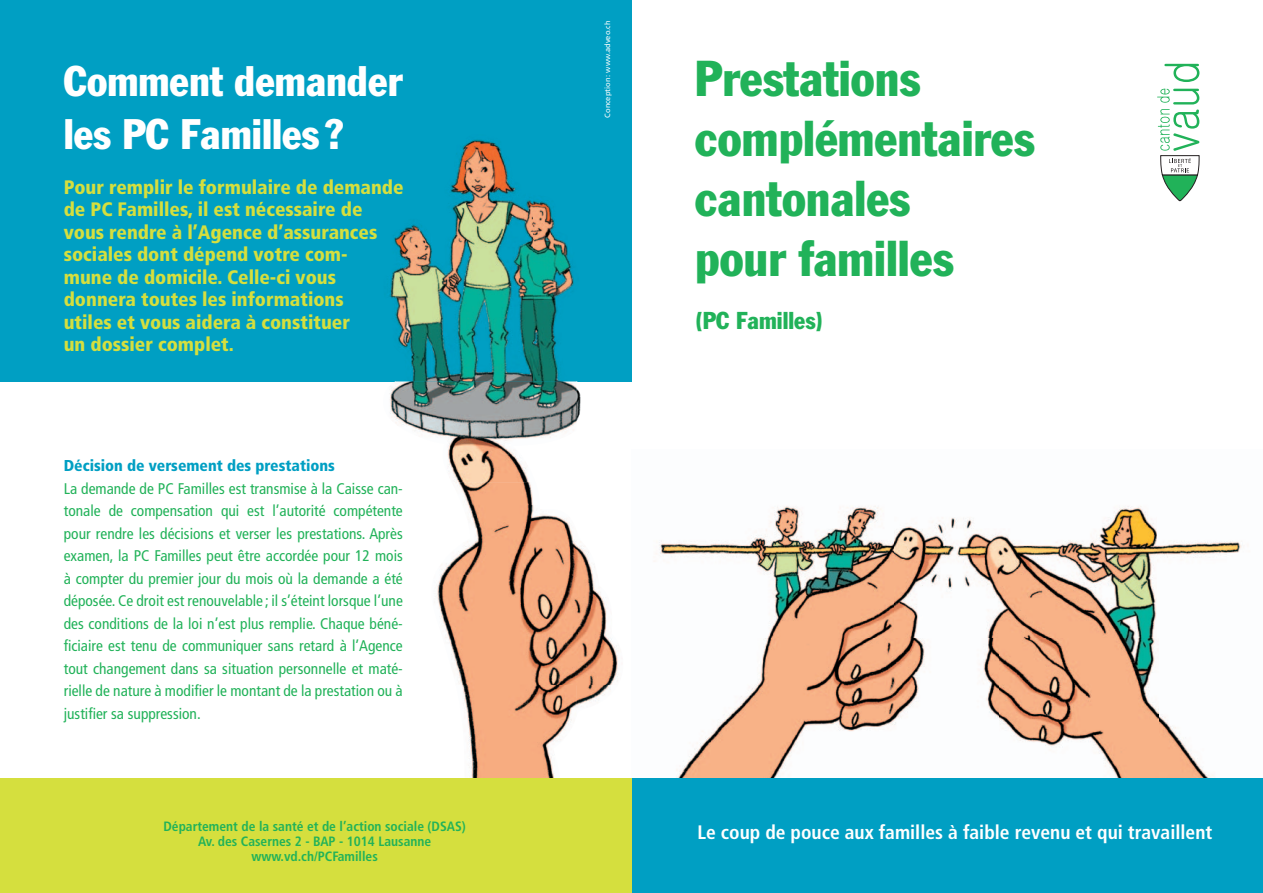
<style>
.page{position:relative;width:1263px;height:893px;background:#fff}
.page>*{position:absolute;margin:0;border:0;box-sizing:border-box;transform-origin:0 0}
.t1{font:condensed 49.5px/60px "Franklin Gothic LT";color:#21b259}
.t2{font:condensed 42px/52.5px "Franklin Gothic LT";color:#fff}
.t3{font:condensed 24px "Franklin Gothic LT";color:#21b259}
.t4{font:900 condensed 19.5px/22.5px "Frutiger";color:#d5df3e}
.t5{font:700 condensed 19.5px "Frutiger";color:#fff}
.t6{font:900 condensed 15.75px "Frutiger";color:#009fc3}
.t7{font:condensed 15.45px/22.5px "Frutiger";color:#21b259;text-align:justify}
.t8{font:700 condensed 13.5px/15px "Frutiger";color:#21b259;text-align:center}
.t9{font:7.5px "Frutiger";color:#fff}
</style>
<div class="page">
<img style="left:631px;top:506px;width:632px;height:273px">
<svg style="left:1157px;top:89px;width:43px;height:112px"></svg>
<svg style="left:1164px;top:64px;width:35px;height:18px"></svg>
<div style="left:631px;top:779px;width:632px;height:114px;background:#009fc3"></div>
<div style="left:0;top:0;width:631px;height:381px;background:#009fc3"></div>
<img style="left:383px;top:381px;width:193px;height:101px">
<img style="left:576px;top:381px;width:14px;height:41px">
<img style="left:437px;top:482px;width:181px;height:203px">
<img style="left:456px;top:685px;width:121px;height:94px">
<img style="left:576px;top:685px;width:34px;height:31px">
<img style="left:432px;top:139px;width:101px;height:242px">
<img style="left:389px;top:224px;width:43px;height:157px">
<img style="left:533px;top:201px;width:41px;height:180px">
<div style="left:0;top:779px;width:631px;height:114px;background:#d5df3e"></div>
<h2 class="t2" style="left:64px;top:55px;width:340px">Comment demander les PC Familles ?</h2>
<p class="t4" style="left:64px;top:176px;width:341px">Pour remplir le formulaire de demande de PC Familles, il est nécessaire de vous rendre à l’Agence d’assurances sociales dont dépend votre com-<br>mune de domicile. Celle-ci vous donnera toutes les informations<br>utiles et vous aidera à constituer<br>un dossier complet.</p>
<p class="t6" style="left:64px;top:456px;width:273px">Décision de versement des prestations</p>
<p class="t7" style="left:64px;top:477px;width:341px">La demande de PC Familles est transmise à la Caisse can&shy;tonale de compensation qui est l’autorité compétente pour rendre les décisions et verser les prestations. Après examen, la PC Familles peut être accordée pour 12 mois à compter du premier jour du mois où la demande a été déposée. Ce droit est renouvelable ; il s’éteint lorsque l’une des conditions de la loi n’est plus remplie. Chaque béné&shy;ficiaire est tenu de communiquer sans retard à l’Agence tout changement dans sa situation personnelle et maté&shy;rielle de nature à modifier le montant de la prestation ou à justifier sa suppression.</p>
<p class="t8" style="left:163px;top:819px;width:304px">Département de la santé et de l’action sociale (DSAS)<br>Av. des Casernes 2 - BAP - 1014 Lausanne www.vd.ch/PCFamilles</p>
<p class="t9" style="left:603px;top:118px;width:98px;rotate:-90deg">Conception : www.adveo.ch</p>
<h1 class="t1" style="left:695px;top:49px;width:341px">Prestations complémentaires cantonales<br>pour familles</h1>
<h3 class="t3" style="left:695px;top:306px;width:130px">(PC Familles)</h3>
<p class="t5" style="left:697px;top:820px;width:516px">Le coup de pouce aux familles à faible revenu et qui travaillent</p>
</div>
